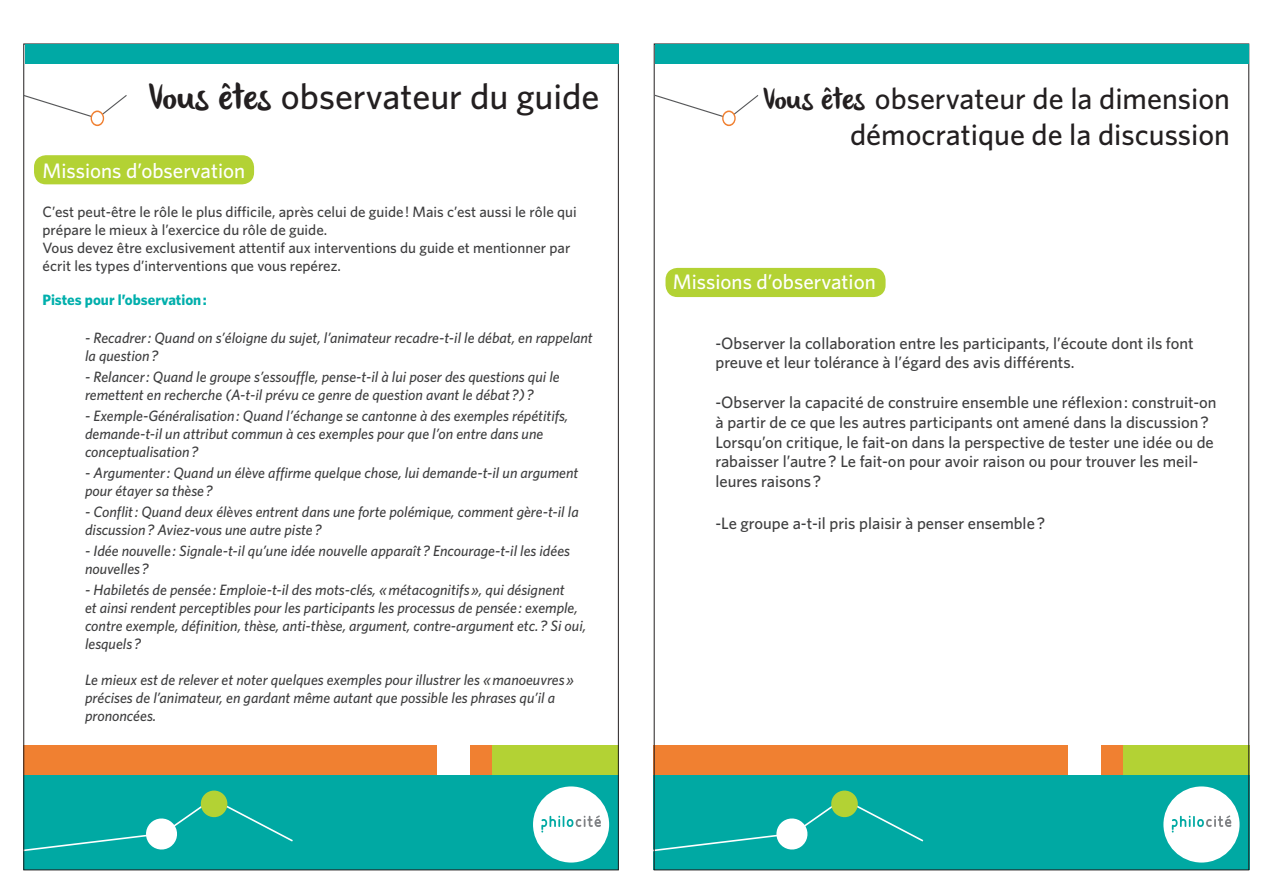
<style>
.page{position:relative;width:1263px;height:893px;background:#fff}
.page>*{position:absolute;margin:0;border:0;box-sizing:border-box;transform-origin:0 0}
.t1{font:500 36px "Whitney";color:#231f20}
.t2{font:500 30px/36px "Whitney";color:#231f20;text-align:right}
.t3{font:500 21px "Whitney";color:#fff}
.t4{font:500 16.5px/19.8px "Whitney";color:#3e3e3f}
.t5{font:italic 500 15px/18px "Whitney";color:#3e3e3f}
.t6{font:500 15px/18px "Whitney";color:#3e3e3f}
.t7{font:700 15px "Whitney";color:#00afac}
.s1{font-family:"olivier";font-weight:400}
</style>
<div class="page">
<div style="left:34px;top:155px;width:220px;height:29px;background:#b3d234;border-radius:12px"></div>
<div style="left:665px;top:268px;width:220px;height:29px;background:#b3d234;border-radius:12px"></div>
<div style="left:23px;top:775px;width:596px;height:95px;background:#00a9a3"></div>
<div style="left:533px;top:786px;width:76px;height:76px;background:#fff;border-radius:50%"></div>
<svg style="left:541px;top:815px;width:60px;height:17px"></svg>
<div style="left:23px;top:745px;width:539px;height:30px;background:#f08031"></div>
<div style="left:438px;top:745px;width:32px;height:30px;background:#fff"></div>
<div style="left:493px;top:745px;width:126px;height:30px;background:#b3d234"></div>
<svg style="left:25px;top:790px;width:268px;height:61px"></svg>
<div style="left:654px;top:775px;width:595px;height:95px;background:#00a9a3"></div>
<div style="left:1163px;top:786px;width:76px;height:76px;background:#fff;border-radius:50%"></div>
<svg style="left:1172px;top:815px;width:59px;height:17px"></svg>
<div style="left:654px;top:745px;width:538px;height:30px;background:#f08031"></div>
<div style="left:1068px;top:745px;width:33px;height:30px;background:#fff"></div>
<div style="left:1123px;top:745px;width:126px;height:30px;background:#b3d234"></div>
<svg style="left:656px;top:790px;width:268px;height:61px"></svg>
<div style="left:25px;top:45px;width:594px;height:19px;background:#00a9a5"></div>
<div style="left:655px;top:45px;width:594px;height:19px;background:#00a9a5"></div>
<svg style="left:23px;top:94px;width:103px;height:26px"></svg>
<svg style="left:91px;top:111px;width:12px;height:14px"></svg>
<div style="left:91px;top:111px;width:13px;height:15px;border:1px solid #f08031;border-radius:50%"></div>
<svg style="left:655px;top:94px;width:103px;height:23px"></svg>
<svg style="left:723px;top:111px;width:12px;height:14px"></svg>
<div style="left:722px;top:111px;width:14px;height:15px;border:1px solid #f08031;border-radius:50%"></div>
<h1 class="t1" style="left:148px;top:75px;width:453px"><span class="s1">Vous êtes</span> observateur du guide</h1>
<h3 class="t3" style="left:43px;top:158px;width:204px">Missions d’observation</h3>
<p class="t6" style="left:43px;top:203px;width:536px">C’est peut-être le rôle le plus difficile, après celui de guide ! Mais c’est aussi le rôle qui prépare le mieux à l’exercice du rôle de guide.<br>Vous devez être exclusivement attentif aux interventions du guide et mentionner par écrit les types d’interventions que vous repérez.</p>
<p class="t7" style="left:43px;top:291px;width:166px">Pistes pour l’observation :</p>
<p class="t5" style="left:85px;top:328px;width:509px">- Recadrer : Quand on s’éloigne du sujet, l’animateur recadre-t-il le débat, en rappelant la question ?</p>
<p class="t5" style="left:85px;top:367px;width:476px">- Relancer : Quand le groupe s’essouffle, pense-t-il à lui poser des questions qui le remettent en recherche (A-t-il prévu ce genre de question avant le débat ?) ?</p>
<p class="t5" style="left:85px;top:406px;width:485px">- Exemple-Généralisation : Quand l’échange se cantonne à des exemples répétitifs, demande-t-il un attribut commun à ces exemples pour que l’on entre dans une conceptualisation ?</p>
<p class="t5" style="left:85px;top:463px;width:495px">- Argumenter : Quand un élève affirme quelque chose, lui demande-t-il un argument pour étayer sa thèse ?</p>
<p class="t5" style="left:85px;top:502px;width:495px">- Conflit : Quand deux élèves entrent dans une forte polémique, comment gère-t-il la discussion ? Aviez-vous une autre piste ?</p>
<p class="t5" style="left:85px;top:541px;width:486px">- Idée nouvelle : Signale-t-il qu’une idée nouvelle apparaît ? Encourage-t-il les idées nouvelles ?</p>
<p class="t5" style="left:85px;top:580px;width:503px">- Habiletés de pensée : Emploie-t-il des mots-clés, « métacognitifs », qui désignent<br>et ainsi rendent perceptibles pour les participants les processus de pensée : exemple, contre exemple, définition, thèse, anti-thèse, argument, contre-argument etc. ? Si oui, lesquels ?</p>
<p class="t5" style="left:85px;top:670px;width:490px">Le mieux est de relever et noter quelques exemples pour illustrer les « manoeuvres » précises de l’animateur, en gardant même autant que possible les phrases qu’il a prononcées.</p>
<h2 class="t2" style="left:762px;top:80px;width:469px"><span class="s1">Vous êtes</span> observateur de la dimension démocratique de la discussion</h2>
<h3 class="t3" style="left:673px;top:269px;width:204px">Missions d’observation</h3>
<p class="t4" style="left:715px;top:332px;width:480px">-Observer la collaboration entre les participants, l’écoute dont ils font preuve et leur tolérance à l’égard des avis différents.</p>
<p class="t4" style="left:715px;top:392px;width:503px">-Observer la capacité de construire ensemble une réflexion : construit-on à partir de ce que les autres participants ont amené dans la discussion ?<br>Lorsqu’on critique, le fait-on dans la perspective de tester une idée ou de rabaisser l’autre ? Le fait-on pour avoir raison ou pour trouver les meil&shy;leures raisons ?</p>
<p class="t4" style="left:715px;top:512px;width:331px">-Le groupe a-t-il pris plaisir à penser ensemble ?</p>
</div>
